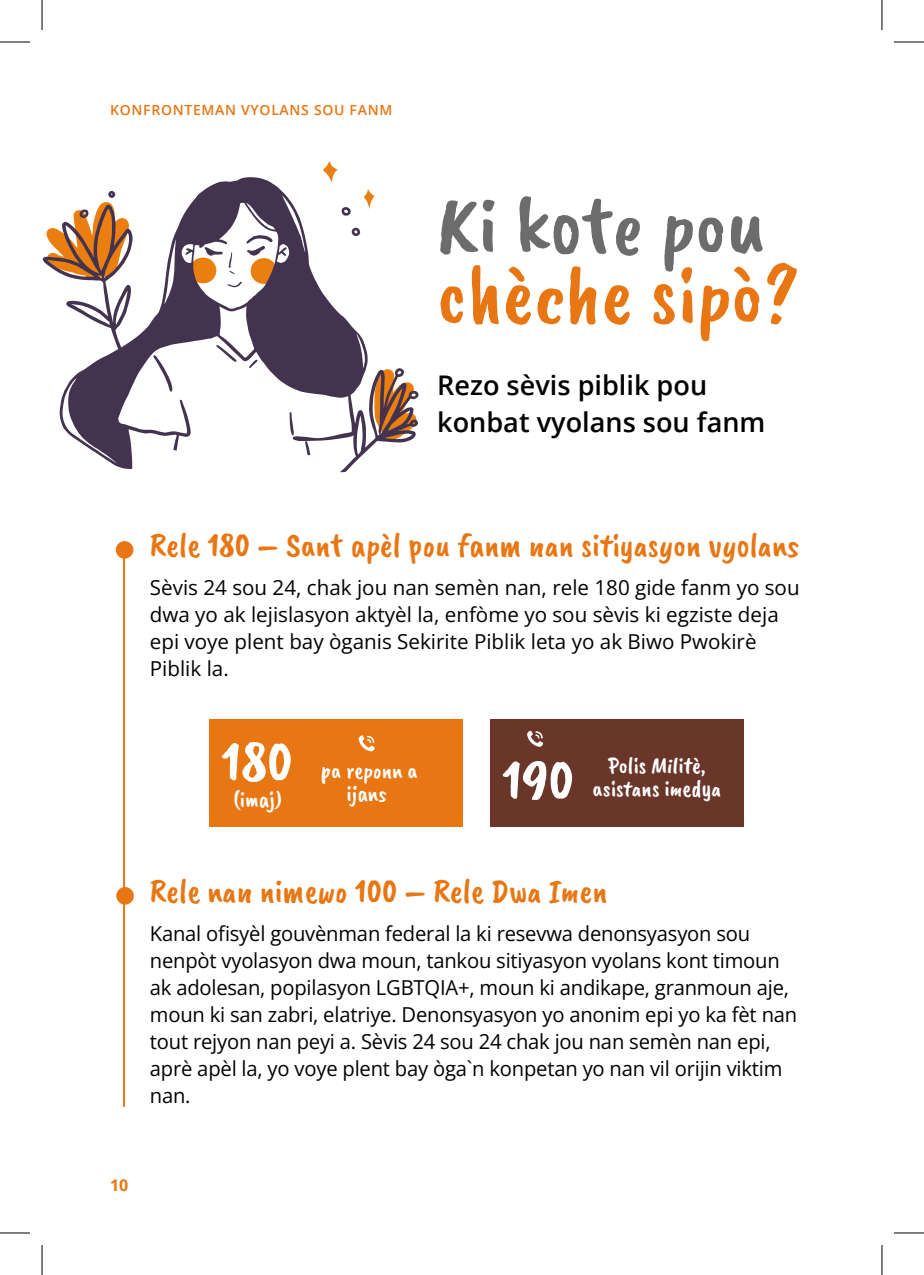
<style>
.page{position:relative;width:924px;height:1275px;background:#fff}
.page>*{position:absolute;margin:0;border:0;box-sizing:border-box;transform-origin:0 0}
.Titulo{font:83px/69.6px "Caveat Brush";color:#e87612}
.Titulo-2{font:57.2px "Caveat Brush";color:#fff}
.subtitulo{font:34px "Caveat Brush";color:#e87612}
.LEAD{font:600 27px/36.8px "Open Sans";color:#020203}
.subtitulo-2{font:23.4px/23.4px "Caveat Brush";color:#fff;text-align:center}
.texto{font:20.6px/27px "Open Sans";letter-spacing:-.01em;color:#020203}
.texto-2{font:700 16px "Open Sans";color:#e87612}
.texto-3{font:600 14px "Open Sans";letter-spacing:.05em;color:#e87612}
.s1{color:#6c6c6c}
</style>
<div class="page">
<div style="left:209px;top:719px;width:254px;height:107px;background:#e87612"></div>
<svg style="left:358px;top:735px;width:16px;height:16px"></svg>
<svg style="left:323px;top:161px;width:14px;height:16px"></svg>
<svg style="left:42px;top:177px;width:377px;height:295px"></svg>
<svg style="left:153px;top:355px;width:19px;height:37px"></svg>
<svg style="left:216px;top:345px;width:20px;height:17px"></svg>
<svg style="left:289px;top:412px;width:5px;height:23px"></svg>
<svg style="left:340px;top:207px;width:11px;height:9px"></svg>
<svg style="left:351px;top:228px;width:9px;height:8px"></svg>
<svg style="left:305px;top:441px;width:5px;height:14px"></svg>
<svg style="left:46px;top:191px;width:83px;height:87px"></svg>
<svg style="left:249px;top:359px;width:8px;height:9px"></svg>
<svg style="left:189px;top:235px;width:88px;height:52px"></svg>
<div style="left:116px;top:541px;width:17px;height:17px;background:#e87612;border-radius:50%"></div>
<div style="left:490px;top:719px;width:253px;height:107px;background:#693629"></div>
<svg style="left:527px;top:730px;width:16px;height:17px"></svg>
<div style="left:116px;top:887px;width:18px;height:17px;background:#e87612;border-radius:50%"></div>
<hr style="left:123px;top:546px;width:2px;height:560px;background:#e87612">
<hr style="left:0;top:42px;width:30px;height:1px;background:#000">
<hr style="left:893px;top:42px;width:30px;height:1px;background:#000">
<hr style="left:0;top:1232px;width:30px;height:1px;background:#000">
<hr style="left:893px;top:1232px;width:30px;height:1px;background:#000">
<hr style="left:42px;top:0;width:1px;height:30px;background:#000">
<hr style="left:42px;top:1245px;width:1px;height:30px;background:#000">
<hr style="left:881px;top:0;width:1px;height:30px;background:#000">
<hr style="left:881px;top:1245px;width:1px;height:30px;background:#000">
<p class="texto-3" style="left:110px;top:100px;width:283px">KONFRONTEMAN VYOLANS SOU FANM</p>
<p class="Titulo" style="left:437px;top:192px;width:363px"><span class="s1">Ki kote pou </span>chèche sipò?</p>
<p class="LEAD" style="left:437px;top:366px;width:329px">Rezo sèvis piblik pou konbat vyolans sou fanm</p>
<p class="subtitulo" style="left:150px;top:526px;width:650px">Rele 180 – Sant apèl pou fanm nan sitiyasyon vyolans</p>
<p class="texto" style="left:150px;top:573px;width:651px">Sèvis 24 sou 24, chak jou nan semèn nan, rele 180 gide fanm yo sou dwa yo ak lejislasyon aktyèl la, enfòme yo sou sèvis ki egziste deja epi voye plent bay òganis Sekirite Piblik leta yo ak Biwo Pwokirè Piblik la.</p>
<p class="Titulo-2" style="left:221px;top:728px;width:73px">180</p>
<p class="subtitulo-2" style="left:233px;top:788px;width:50px">(imaj)</p>
<p class="subtitulo-2" style="left:320px;top:759px;width:98px">pa reponn a ijans</p>
<p class="Titulo-2" style="left:502px;top:747px;width:74px">190</p>
<p class="subtitulo-2" style="left:592px;top:754px;width:130px">Polis Militè, asistans imedya</p>
<p class="subtitulo" style="left:150px;top:871px;width:459px">Rele nan nimewo 100 – Rele Dwa Imen</p>
<p class="texto" style="left:150px;top:919px;width:648px">Kanal ofisyèl gouvènman federal la ki resevwa denonsyasyon sou nenpòt vyolasyon dwa moun, tankou sitiyasyon vyolans kont timoun ak adolesan, popilasyon LGBTQIA+, moun ki andikape, granmoun aje, moun ki san zabri, elatriye. Denonsyasyon yo anonim epi yo ka fèt nan tout rejyon nan peyi a. Sèvis 24 sou 24 chak jou nan semèn nan epi, aprè apèl la, yo voye plent bay òga`n konpetan yo nan vil orijin viktim nan.</p>
<p class="texto-2" style="left:110px;top:1173px;width:20px">10</p>
</div>
